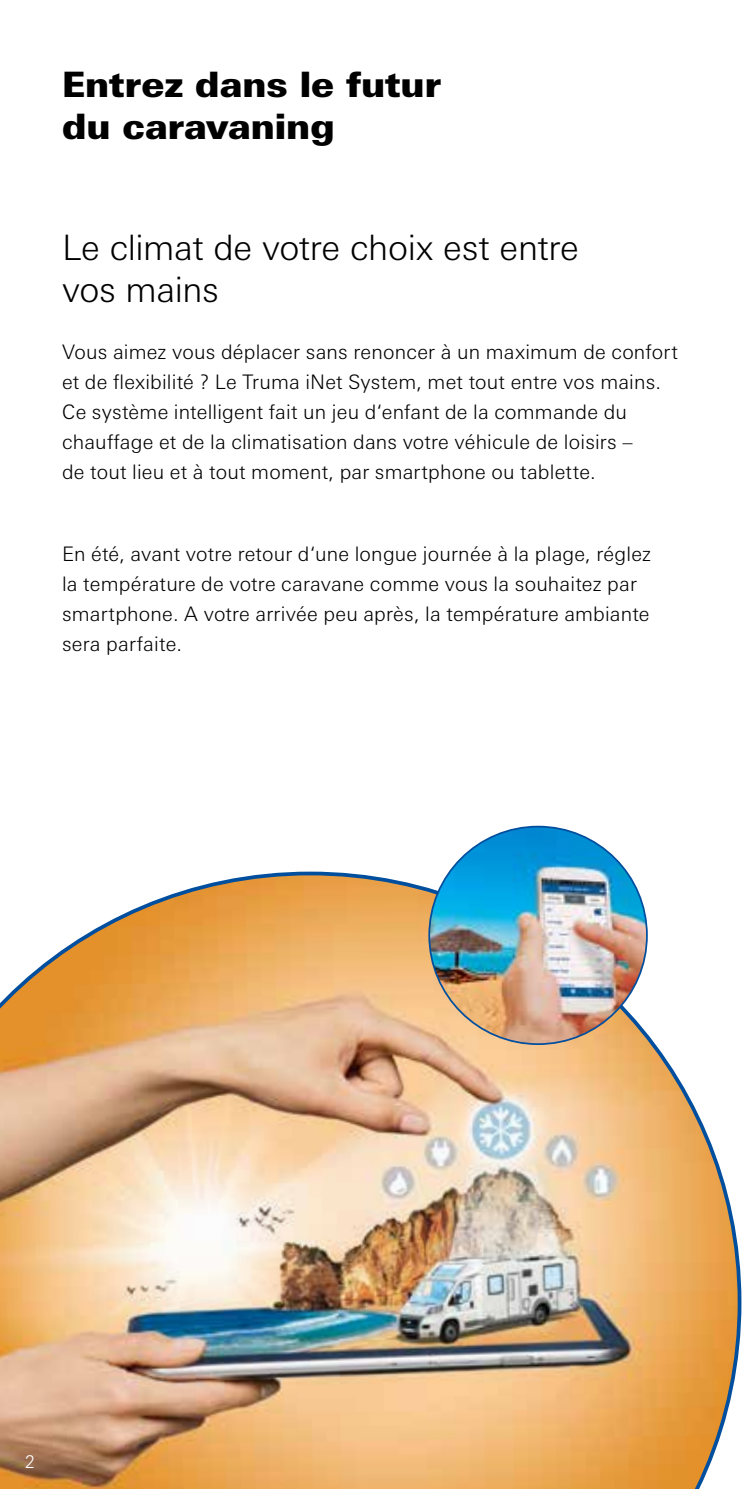
<style>
.page{position:relative;width:745px;height:1489px;background:#fff}
.page>*{position:absolute;margin:0;border:0;box-sizing:border-box;transform-origin:0 0}
.t1{font:300 35px/42.5px "Univers Next W1 G";letter-spacing:-.01em;color:#000}
.t2{font:900 35px/42px "Univers Next W1 G";color:#000}
.t3{font:300 20px/30px "Univers Next W1 G";letter-spacing:.01em;color:#000}
.t4{font:300 17.5px "Univers Next W1 G";color:#fff}
</style>
<div class="page">
<img style="left:0;top:871px;width:741px;height:617px">
<img style="left:429px;top:826px;width:217px;height:218px;border-radius:109px">
<h1 class="t2" style="left:62px;top:63px;width:380px">Entrez dans le futur du caravaning</h1>
<h1 class="t1" style="left:62px;top:226px;width:518px">Le climat de votre choix est entre vos mains</h1>
<p class="t3" style="left:62px;top:337px;width:617px">Vous aimez vous déplacer sans renoncer à un maximum de confort et de flexibilité ? Le Truma iNet System, met tout entre vos mains.<br>Ce système intelligent fait un jeu d‘enfant de la commande du chauffage et de la climatisation dans votre véhicule de loisirs –<br>de tout lieu et à tout moment, par smartphone ou tablette.</p>
<p class="t3" style="left:62px;top:538px;width:590px">En été, avant votre retour d‘une longue journée à la plage, réglez la température de votre caravane comme vous la souhaitez par smartphone. A votre arrivée peu après, la température ambiante sera parfaite.</p>
<p class="t4" style="left:25px;top:1451px;width:11px">2</p>
</div>
